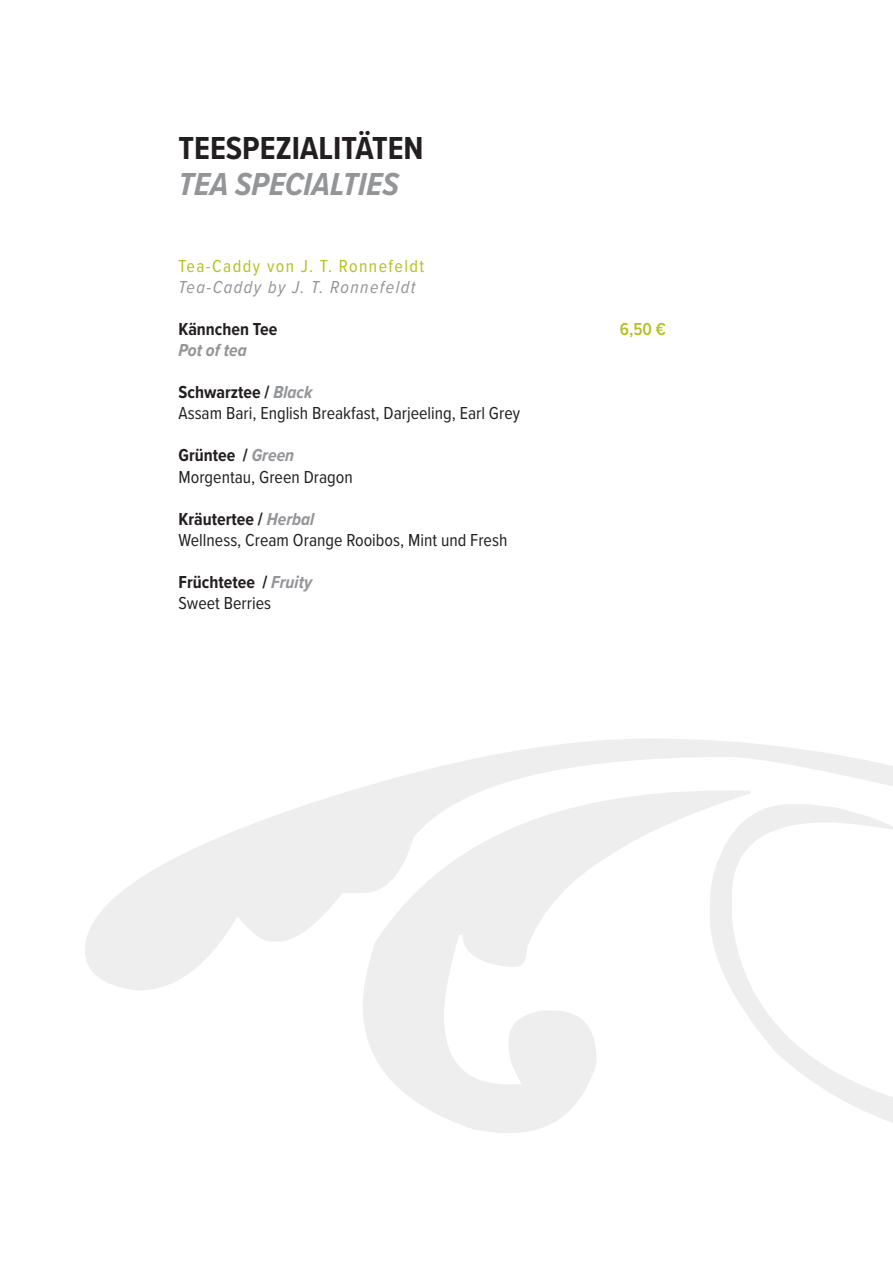
<style>
.page{position:relative;width:893px;height:1263px;background:#fff}
.page>*{position:absolute;margin:0;border:0;box-sizing:border-box;transform-origin:0 0}
.t1{font:700 33px "Proxima Nova Cond";color:#231f20}
.t2{font:italic 700 33px "Proxima Nova Cond";color:#939598}
.t3{font:18px/21px "Proxima Nova Cond";color:#231f20}
.t4{font:18px "Proxima Nova Cond";letter-spacing:.08em;color:#b4c120}
.t5{font:italic 18px "Proxima Nova Cond";letter-spacing:.08em;color:#939598}
.t6{font:700 18px "Proxima Nova Cond";color:#231f20}
.t7{font:italic 700 18px "Proxima Nova Cond";color:#939598}
.t8{font:600 18px "Proxima Nova Cond";color:#b4c120}
.s1{font-weight:700}
.s2{font-weight:700;font-style:italic;color:#939598}
</style>
<div class="page">
<svg style="left:85px;top:739px;width:808px;height:394px"></svg>
<h1 class="t1" style="left:179px;top:124px;width:247px">TEESPEZIALITÄTEN</h1>
<h1 class="t2" style="left:179px;top:160px;width:222px">TEA SPECIALTIES</h1>
<p class="t4" style="left:179px;top:253px;width:247px">Tea-Caddy von J. T. Ronnefeldt</p>
<p class="t5" style="left:179px;top:274px;width:239px">Tea-Caddy by J. T. Ronnefeldt</p>
<p class="t6" style="left:179px;top:316px;width:100px">Kännchen Tee</p>
<p class="t8" style="left:620px;top:316px;width:48px">6,50 €</p>
<p class="t7" style="left:179px;top:337px;width:70px">Pot of tea</p>
<p class="t3" style="left:179px;top:381px;width:343px"><span class="s1">Schwarztee /</span> <span class="s2">Black<br></span>Assam Bari, English Breakfast, Darjeeling, Earl Grey</p>
<p class="t3" style="left:179px;top:444px;width:176px"><span class="s1">Grüntee /</span> <span class="s2">Green<br></span>Morgentau, Green Dragon</p>
<p class="t3" style="left:179px;top:507px;width:330px"><span class="s1">Kräutertee /</span> <span class="s2">Herbal<br></span>Wellness, Cream Orange Rooibos, Mint und Fresh</p>
<p class="t3" style="left:179px;top:570px;width:135px"><span class="s1">Früchtetee /</span> <span class="s2">Fruity<br></span>Sweet Berries</p>
</div>
